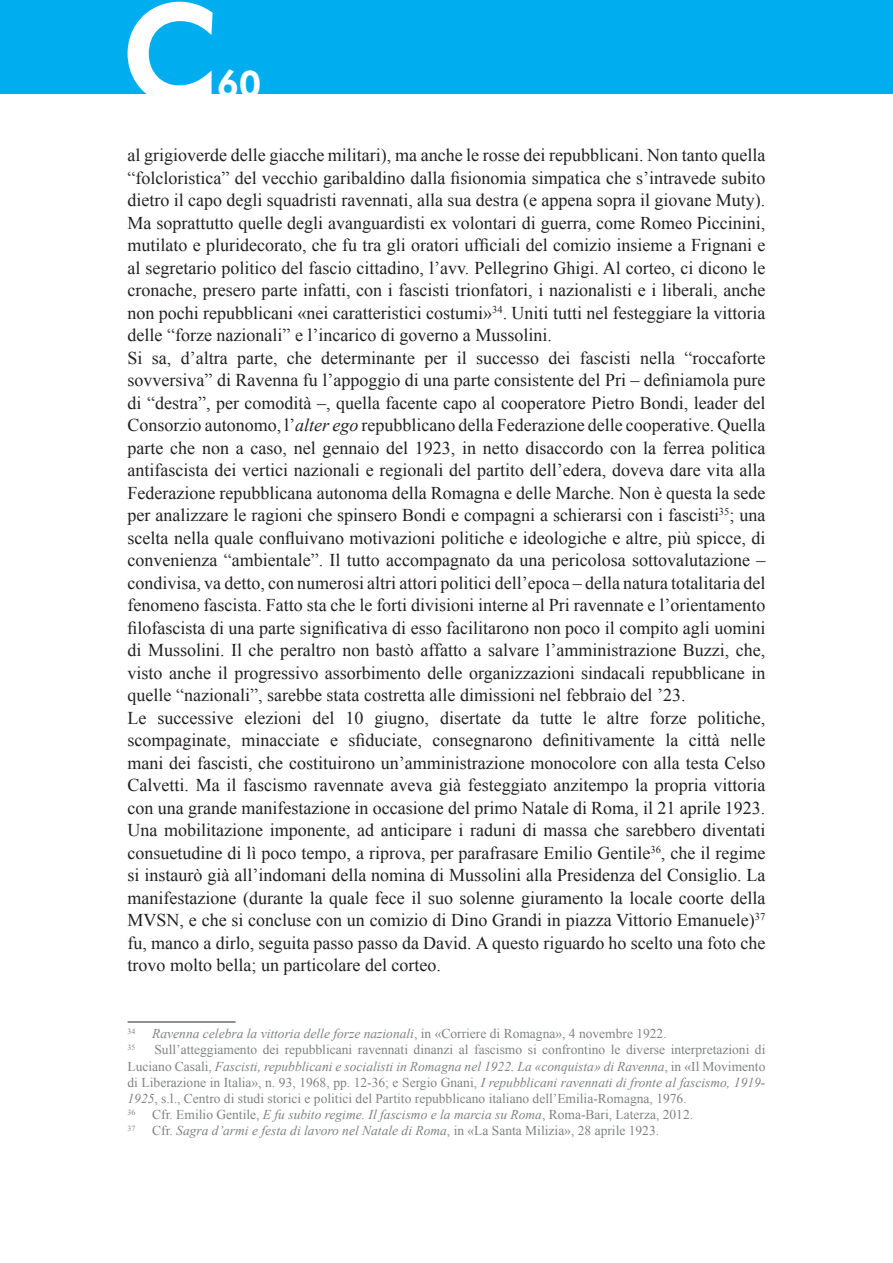
<style>
.page{position:relative;width:893px;height:1263px;background:#fff}
.page>*{position:absolute;margin:0;border:0;box-sizing:border-box;transform-origin:0 0}
.t1{font:36px "Motor Oil 1937 M54";color:#fff}
.t2{font:18px/22.5px "Times New Roman";color:#231f20}
.t3{font:13.5px/16.2px "Times New Roman";color:#808285}
.t4{font:italic 13.5px "Times New Roman";color:#808285}
.t5{font:7.8px "Times New Roman";color:#808285}
.s1{font-style:italic}
.s2{font-style:normal}
</style>
<div class="page">
<div style="left:0;top:0;width:893px;height:94px;background:#00aeef"></div>
<svg style="left:128px;top:2px;width:85px;height:92px"></svg>
<hr style="left:128px;top:1022px;width:108px;height:1px;background:#231f20">
<h1 class="t1" style="left:217px;top:68px;width:46px">60</h1>
<p class="t2" style="left:128px;top:144px;width:639px">al grigioverde delle giacche militari), ma anche le rosse dei repubblicani. Non tanto quella “folcloristica” del vecchio garibaldino dalla fisionomia simpatica che s’intravede subito dietro il capo degli squadristi ravennati, alla sua destra (e appena sopra il giovane Muty).<br>Ma soprattutto quelle degli avanguardisti ex volontari di guerra, come Romeo Piccinini, mutilato e pluridecorato, che fu tra gli oratori ufficiali del comizio insieme a Frignani e al segretario politico del fascio cittadino, l’avv. Pellegrino Ghigi. Al corteo, ci dicono le cronache, presero parte infatti, con i fascisti trionfatori, i nazionalisti e i liberali, anche non pochi repubblicani «nei caratteristici costumi»<sup>34</sup>. Uniti tutti nel festeggiare la vittoria delle “forze nazionali” e l’incarico di governo a Mussolini.<br>Si sa, d’altra parte, che determinante per il successo dei fascisti nella “roccaforte sovversiva” di Ravenna fu l’appoggio di una parte consistente del Pri – definiamola pure di “destra”, per comodità –, quella facente capo al cooperatore Pietro Bondi, leader del Consorzio autonomo, l’<span class="s1">alter ego</span> repubblicano della Federazione delle cooperative. Quella parte che non a caso, nel gennaio del 1923, in netto disaccordo con la ferrea politica antifascista dei vertici nazionali e regionali del partito dell’edera, doveva dare vita alla Federazione repubblicana autonoma della Romagna e delle Marche. Non è questa la sede per analizzare le ragioni che spinsero Bondi e compagni a schierarsi con i fascisti<sup>35</sup>; una scelta nella quale confluivano motivazioni politiche e ideologiche e altre, più spicce, di convenienza “ambientale”. Il tutto accompagnato da una pericolosa sottovalutazione – condivisa, va detto, con numerosi altri attori politici dell’epoca – della natura totalitaria del fenomeno fascista. Fatto sta che le forti divisioni interne al Pri ravennate e l’orientamento filofascista di una parte significativa di esso facilitarono non poco il compito agli uomini di Mussolini. Il che peraltro non bastò affatto a salvare l’amministrazione Buzzi, che, visto anche il progressivo assorbimento delle organizzazioni sindacali repubblicane in quelle “nazionali”, sarebbe stata costretta alle dimissioni nel febbraio del ’23.<br>Le successive elezioni del 10 giugno, disertate da tutte le altre forze politiche, scompaginate, minacciate e sfiduciate, consegnarono definitivamente la città nelle mani dei fascisti, che costituirono un’amministrazione monocolore con alla testa Celso Calvetti. Ma il fascismo ravennate aveva già festeggiato anzitempo la propria vittoria con una grande manifestazione in occasione del primo Natale di Roma, il 21 aprile 1923.<br>Una mobilitazione imponente, ad anticipare i raduni di massa che sarebbero diventati consuetudine di lì poco tempo, a riprova, per parafrasare Emilio Gentile<sup>36</sup>, che il regime si instaurò già all’indomani della nomina di Mussolini alla Presidenza del Consiglio. La manifestazione (durante la quale fece il suo solenne giuramento la locale coorte della MVSN, e che si concluse con un comizio di Dino Grandi in piazza Vittorio Emanuele)<sup>37 </sup>fu, manco a dirlo, seguita passo passo da David. A questo riguardo ho scelto una foto che trovo molto bella; un particolare del corteo.</p>
<p class="t4" style="left:128px;top:1026px;width:541px"><sup>34</sup> Ravenna celebra la vittoria delle forze nazionali<span class="s2">, in «Corriere di Romagna», 4 novembre 1922.</span></p>
<p class="t5" style="left:128px;top:1043px;width:9px">35</p>
<p class="t3" style="left:128px;top:1042px;width:639px;text-indent:27px">Sull’atteggiamento dei repubblicani ravennati dinanzi al fascismo si confrontino le diverse interpretazioni di Luciano Casali, <span class="s1">Fascisti, repubblicani e socialisti in Romagna nel 1922. La «conquista» di Ravenna</span>, in «Il Movimento di Liberazione in Italia», n. 93, 1968, pp. 12-36; e Sergio Gnani, <span class="s1">I repubblicani ravennati di fronte al fascismo, 1919- 1925</span>, s.l., Centro di studi storici e politici del Partito repubblicano italiano dell’Emilia-Romagna, 1976.<br><sup>36</sup> Cfr. Emilio Gentile, <span class="s1">E fu subito regime. Il fascismo e la marcia su Roma</span>, Roma-Bari, Laterza, 2012.<br><sup>37</sup> Cfr. <span class="s1">Sagra d’armi e festa di lavoro nel Natale di Roma</span>, in «La Santa Milizia», 28 aprile 1923.</p>
</div>
